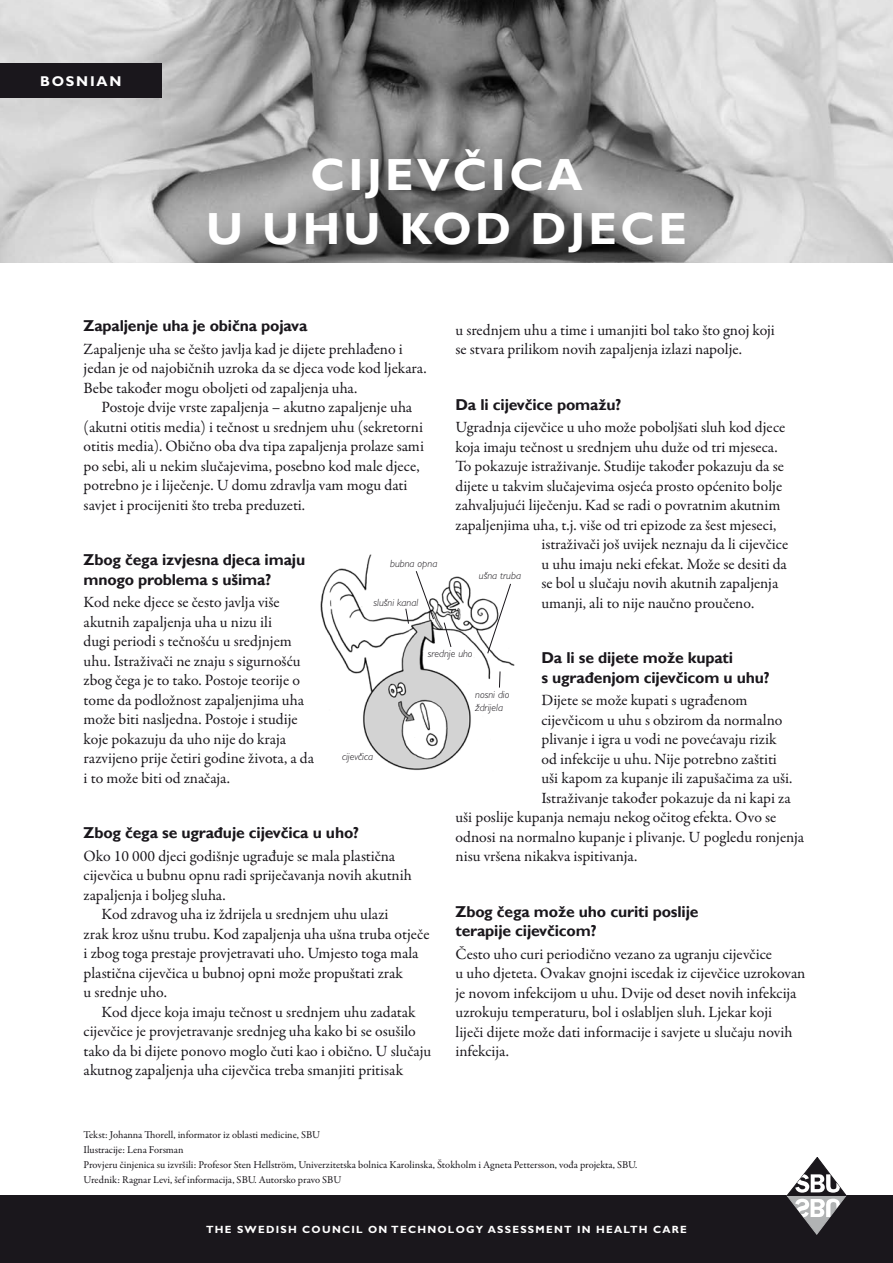
<style>
.page{position:relative;width:893px;height:1263px;background:#fff}
.page>*{position:absolute;margin:0;border:0;box-sizing:border-box;transform-origin:0 0}
.t1{font:700 45px/54px "Gill Sans WGL";letter-spacing:.075em;color:#fff;text-align:center}
.t2{font:15.75px/19.5px "Garamond Premr Pro";color:#1a171c}
.t3{font:700 15.75px/19.5px "Gill Sans WGL";letter-spacing:-.01em;color:#1a171c}
.t4{font:700 14.25px "Gill Sans CE";letter-spacing:.12em;color:#fff}
.t5{font:10.5px/15px "Garamond Premr Pro";letter-spacing:-.005em;color:#1a171c}
.t6{font:italic 300 10.5px/12.6px "Gill Sans CE";color:#1a171c}
.t7{font:700 10.5px "Gill Sans CE";letter-spacing:.12em;color:#fff}
</style>
<div class="page">
<img style="left:0;top:0;width:893px;height:263px">
<img style="left:320px;top:554px;width:195px;height:217px">
<svg style="left:416px;top:571px;width:18px;height:49px"></svg>
<svg style="left:405px;top:608px;width:4px;height:16px"></svg>
<svg style="left:487px;top:583px;width:24px;height:71px"></svg>
<svg style="left:499px;top:671px;width:1px;height:17px"></svg>
<svg style="left:444px;top:622px;width:7px;height:25px"></svg>
<div style="left:0;top:64px;width:161px;height:34px;background:#1a171c"></div>
<div style="left:0;top:1196px;width:893px;height:67px;background:#1a171c"></div>
<svg style="left:787px;top:1157px;width:59px;height:77px"></svg>
<p class="t4" style="left:40px;top:73px;width:83px">BOSNIAN</p>
<h1 class="t1" style="left:206px;top:147px;width:482px">Cijevčica<br>u uhu kod djece</h1>
<p class="t3" style="left:84px;top:316px;width:225px">Zapaljenje uha je obična pojava</p>
<p class="t2" style="left:84px;top:339px;width:345px">Zapaljenje uha se češto javlja kad je dijete prehlađeno i jedan je od najobičnih uzroka da se djeca vode kod ljekara.<br>Bebe također mogu oboljeti od zapaljenja uha.</p>
<p class="t2" style="left:84px;top:398px;width:342px;text-indent:18px">Postoje dvije vrste zapaljenja – akutno zapaljenje uha (akutni otitis media) i tečnost u srednjem uhu (sekretorni otitis media). Obično oba dva tipa zapaljenja prolaze sami po sebi, ali u nekim slučajevima, posebno kod male djece, potrebno je i liječenje. U domu zdravlja vam mogu dati savjet i procijeniti što treba preduzeti.</p>
<p class="t2" style="left:455px;top:320px;width:321px">u srednjem uhu a time i umanjiti bol tako što gnoj koji se stvara prilikom novih zapaljenja izlazi napolje.</p>
<p class="t3" style="left:455px;top:394px;width:167px">Da li cijevčice pomažu?</p>
<p class="t2" style="left:455px;top:418px;width:331px">Ugradnja cijevčice u uho može poboljšati sluh kod djece</p>
<p class="t2" style="left:455px;top:437px;width:324px">koja imaju tečnost u srednjem uhu duže od tri mjeseca.</p>
<p class="t2" style="left:455px;top:457px;width:330px">To pokazuje istraživanje. Studije također pokazuju da se</p>
<p class="t2" style="left:455px;top:476px;width:328px">dijete u takvim slučajevima osjeća prosto općenito bolje</p>
<p class="t2" style="left:455px;top:496px;width:326px">zahvaljujući liječenju. Kad se radi o povratnim akutnim</p>
<p class="t2" style="left:455px;top:515px;width:322px">zapaljenjima uha, t.j. više od tri epizode za šest mjeseci,</p>
<p class="t2" style="left:541px;top:535px;width:248px">istraživači još uvijek neznaju da li cijevčice</p>
<p class="t2" style="left:541px;top:554px;width:247px">u uhu imaju neki efekat. Može se desiti da</p>
<p class="t2" style="left:541px;top:574px;width:238px">se bol u slučaju novih akutnih zapaljenja</p>
<p class="t2" style="left:541px;top:593px;width:214px">umanji, ali to nije naučno proučeno.</p>
<p class="t3" style="left:84px;top:550px;width:223px">Zbog čega izvjesna djeca imaju mnogo problema s ušima?</p>
<p class="t2" style="left:84px;top:593px;width:232px">Kod neke djece se često javlja više akutnih zapaljenja uha u nizu ili<br>dugi periodi s tečnošću u sredjnjem uhu. Istraživači ne znaju s sigurnošću zbog čega je to tako. Postoje teorije o tome da podložnost zapaljenjima uha može biti nasljedna. Postoje i studije koje pokazuju da uho nije do kraja razvijeno prije četiri godine života, a da i to može biti od značaja.</p>
<p class="t6" style="left:390px;top:557px;width:49px">bubna opna</p>
<p class="t6" style="left:479px;top:569px;width:44px">ušna truba</p>
<p class="t6" style="left:373px;top:596px;width:46px">slušni kanal</p>
<p class="t6" style="left:428px;top:647px;width:46px">srednje uho</p>
<p class="t3" style="left:541px;top:648px;width:230px">Da li se dijete može kupati<br>s ugrađenjom cijevčicom u uhu?</p>
<p class="t2" style="left:541px;top:691px;width:208px">Dijete se može kupati s ugrađenom</p>
<p class="t2" style="left:541px;top:710px;width:243px">cijevčicom u uhu s obzirom da normalno</p>
<p class="t2" style="left:541px;top:730px;width:237px">plivanje i igra u vodi ne povećavaju rizik</p>
<p class="t2" style="left:541px;top:749px;width:237px">od infekcije u uhu. Nije potrebno zaštiti</p>
<p class="t2" style="left:541px;top:769px;width:252px">uši kapom za kupanje ili zapušačima za uši.</p>
<p class="t2" style="left:541px;top:788px;width:251px">Istraživanje također pokazuje da ni kapi za</p>
<p class="t2" style="left:455px;top:808px;width:322px">uši poslije kupanja nemaju nekog očitog efekta. Ovo se</p>
<p class="t2" style="left:455px;top:827px;width:350px">odnosi na normalno kupanje i plivanje. U pogledu ronjenja</p>
<p class="t2" style="left:455px;top:847px;width:184px">nisu vršena nikakva ispitivanja.</p>
<p class="t6" style="left:475px;top:688px;width:36px">nosni dio ždrijela</p>
<p class="t6" style="left:342px;top:750px;width:33px">cijevčica</p>
<p class="t3" style="left:84px;top:823px;width:277px">Zbog čega se ugrađuje cijevčica u uho?</p>
<p class="t2" style="left:84px;top:846px;width:330px">Oko 10 000 djeci godišnje ugrađuje se mala plastična cijevčica u bubnu opnu radi spriječavanja novih akutnih zapaljenja i boljeg sluha.</p>
<p class="t2" style="left:84px;top:905px;width:348px;text-indent:18px">Kod zdravog uha iz ždrijela u srednjem uhu ulazi<br>zrak kroz ušnu trubu. Kod zapaljenja uha ušna truba otječe i zbog toga prestaje provjetravati uho. Umjesto toga mala plastična cijevčica u bubnoj opni može propuštati zrak<br>u srednje uho.</p>
<p class="t2" style="left:84px;top:1002px;width:349px;text-indent:18px">Kod djece koja imaju tečnost u srednjem uhu zadatak cijevčice je provjetravanje srednjeg uha kako bi se osušilo tako da bi dijete ponovo moglo čuti kao i obično. U slučaju akutnog zapaljenja uha cijevčica treba smanjiti pritisak</p>
<p class="t3" style="left:455px;top:901px;width:245px">Zbog čega može uho curiti poslije terapije cijevčicom?</p>
<p class="t2" style="left:455px;top:944px;width:351px">Često uho curi periodično vezano za ugranju cijevčice<br>u uho djeteta. Ovakav gnojni iscedak iz cijevčice uzrokovan je novom infekcijom u uhu. Dvije od deset novih infekcija uzrokuju temperaturu, bol i oslabljen sluh. Ljekar koji<br>liječi dijete može dati informacije i savjete u slučaju novih infekcija.</p>
<p class="t5" style="left:84px;top:1128px;width:555px">Tekst: Johanna Thorell, informator iz oblasti medicine, SBU<br>Ilustracije: Lena Forsman<br>Provjeru činjenica su izvršili: Profesor Sten Hellström, Univerzitetska bolnica Karolinska, Štokholm i Agneta Pettersson, vođa projekta, SBU.<br>Urednik: Ragnar Levi, šef informacija, SBU. Autorsko pravo SBU</p>
<p class="t7" style="left:206px;top:1223px;width:134px">THE SWEDISH COUNCI</p>
<p class="t7" style="left:356px;top:1223px;width:22px">L ON</p>
<p class="t7" style="left:391px;top:1223px;width:173px">TECHNOLOGY ASSESSMENT</p>
<p class="t7" style="left:577px;top:1223px;width:111px">IN HEALTH CARE</p>
</div>
